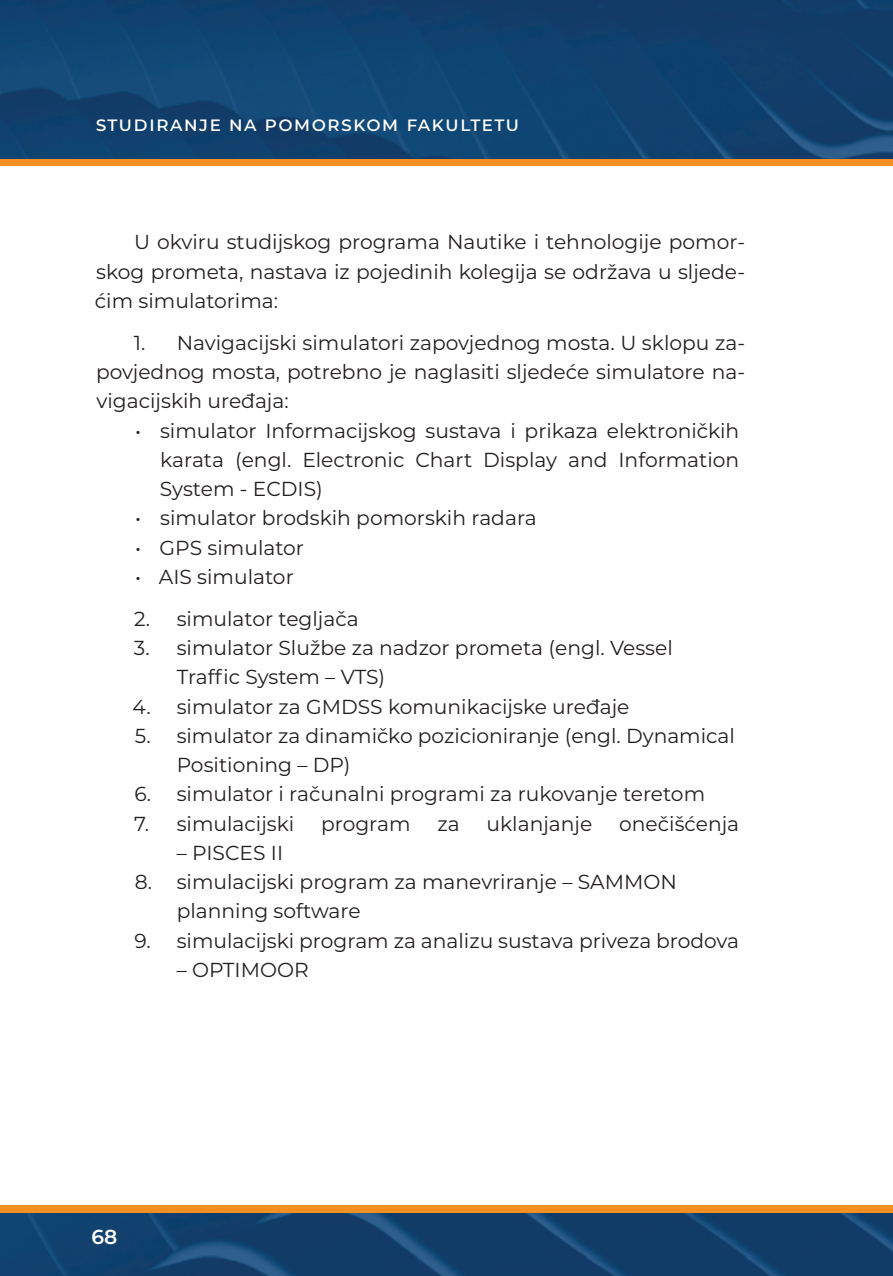
<style>
.page{position:relative;width:893px;height:1276px;background:#fff}
.page>*{position:absolute;margin:0;border:0;box-sizing:border-box;transform-origin:0 0}
.t1{font:20.25px/29.2px "Montserrat";color:#231f20;text-align:justify}
.t2{font:500 20.25px "Montserrat";letter-spacing:.06em;color:#fff}
.t3{font:600 20.25px "Montserrat";color:#fff}
</style>
<div class="page">
<div style="left:0;top:158px;width:893px;height:8px;background:#f68f21"></div>
<img style="left:0;top:0;width:893px;height:158px">
<img style="left:0;top:1213px;width:893px;height:63px">
<div style="left:0;top:1205px;width:893px;height:8px;background:#f68f21"></div>
<p class="t2" style="left:96px;top:109px;width:425px">studiranje na pomorskom fakultetu</p>
<p class="t1" style="left:95px;top:227px;width:652px;text-indent:39px">U okviru studijskog programa Nautike i tehnologije pomor&shy;skog prometa, nastava iz pojedinih kolegija se održava u sljede&shy;ćim simulatorima:</p>
<p class="t1" style="left:96px;top:327px;width:651px;text-indent:38px">1. Navigacijski simulatori zapovjednog mosta. U sklopu za&shy;povjednog mosta, potrebno je naglasiti sljedeće simulatore na&shy;vigacijskih uređaja:</p>
<p class="t1" style="left:160px;top:415px;width:581px;text-indent:-25px">• simulator Informacijskog sustava i prikaza elektroničkih karata (engl. Electronic Chart Display and Information System - ECDIS)</p>
<p class="t1" style="left:135px;top:503px;width:403px">• simulator brodskih pomorskih radara</p>
<p class="t1" style="left:135px;top:532px;width:170px">• GPS simulator</p>
<p class="t1" style="left:135px;top:561px;width:160px">• AIS simulator</p>
<p class="t1" style="left:134px;top:603px;width:226px">2. simulator tegljača</p>
<p class="t1" style="left:177px;top:632px;width:498px;text-indent:-43px">3. simulator Službe za nadzor prometa (engl. Vessel<br>Traffic System – VTS)</p>
<p class="t1" style="left:133px;top:691px;width:498px">4. simulator za GMDSS komunikacijske uređaje</p>
<p class="t1" style="left:177px;top:720px;width:560px;text-indent:-42px">5. simulator za dinamičko pozicioniranje (engl. Dynamical<br>Positioning – DP)</p>
<p class="t1" style="left:134px;top:779px;width:572px">6. simulator i računalni programi za rukovanje teretom</p>
<p class="t1" style="left:134px;top:808px;width:162px">7. simulacijski</p>
<p class="t1" style="left:321px;top:808px;width:91px">program</p>
<p class="t1" style="left:437px;top:808px;width:24px">za</p>
<p class="t1" style="left:486px;top:808px;width:107px">uklanjanje</p>
<p class="t1" style="left:619px;top:808px;width:122px">onečišćenja</p>
<p class="t1" style="left:177px;top:837px;width:108px">– PISCES II</p>
<p class="t1" style="left:177px;top:866px;width:502px;text-indent:-42px">8. simulacijski program za manevriranje – SAMMON planning software</p>
<p class="t1" style="left:134px;top:925px;width:606px">9. simulacijski program za analizu sustava priveza brodova</p>
<p class="t1" style="left:177px;top:954px;width:133px">– OPTIMOOR</p>
<p class="t3" style="left:92px;top:1222px;width:27px">68</p>
</div>
